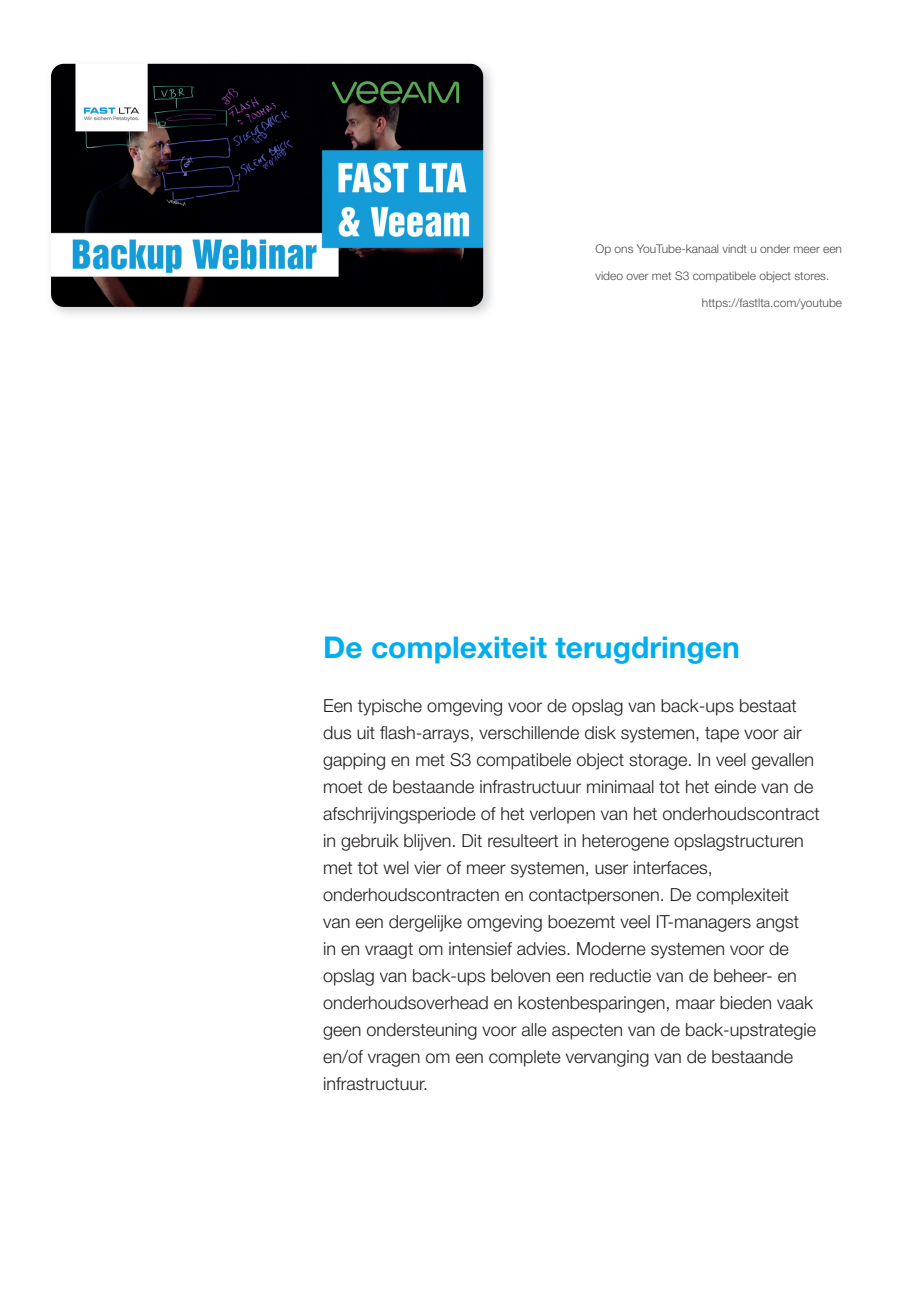
<style>
.page{position:relative;width:906px;height:1289px;background:#fff}
.page>*{position:absolute;margin:0;border:0;box-sizing:border-box;transform-origin:0 0}
.t1{font:700 30px "Helvetica Neue LT Pro";color:#00aeef}
.t2{font:300 18px/27px "Helvetica Neue LT Pro";color:#231f20}
.t3{font:300 12px "Helvetica Neue LT Pro";color:#4b4c4d}
</style>
<div class="page">
<img style="left:54px;top:63px;width:438px;height:252px">
<img style="left:51px;top:64px;width:432px;height:243px">
<p class="t3" style="left:595px;top:241px;width:248px">Op ons YouTube-kanaal vindt u onder meer een</p>
<p class="t3" style="left:595px;top:268px;width:235px">video over met S3 compatibele object stores.</p>
<p class="t3" style="left:702px;top:295px;width:142px">https://fastlta.com/youtube</p>
<h1 class="t1" style="left:323px;top:628px;width:418px">De complexiteit terugdringen</h1>
<p class="t2" style="left:323px;top:692px;width:498px">Een typische omgeving voor de opslag van back-ups bestaat dus uit flash-arrays, verschillende disk systemen, tape voor air gapping en met S3 compatibele object storage. In veel gevallen moet de bestaande infrastructuur minimaal tot het einde van de afschrijvingsperiode of het verlopen van het onderhoudscontract in gebruik blijven. Dit resulteert in heterogene opslagstructuren met tot wel vier of meer systemen, user interfaces, onderhoudscontracten en contactpersonen. De complexiteit van een dergelijke omgeving boezemt veel IT-managers angst<br>in en vraagt om intensief advies. Moderne systemen voor de opslag van back-ups beloven een reductie van de beheer- en onderhoudsoverhead en kostenbesparingen, maar bieden vaak geen ondersteuning voor alle aspecten van de back-upstrategie en/of vragen om een complete vervanging van de bestaande infrastructuur.</p>
</div>
